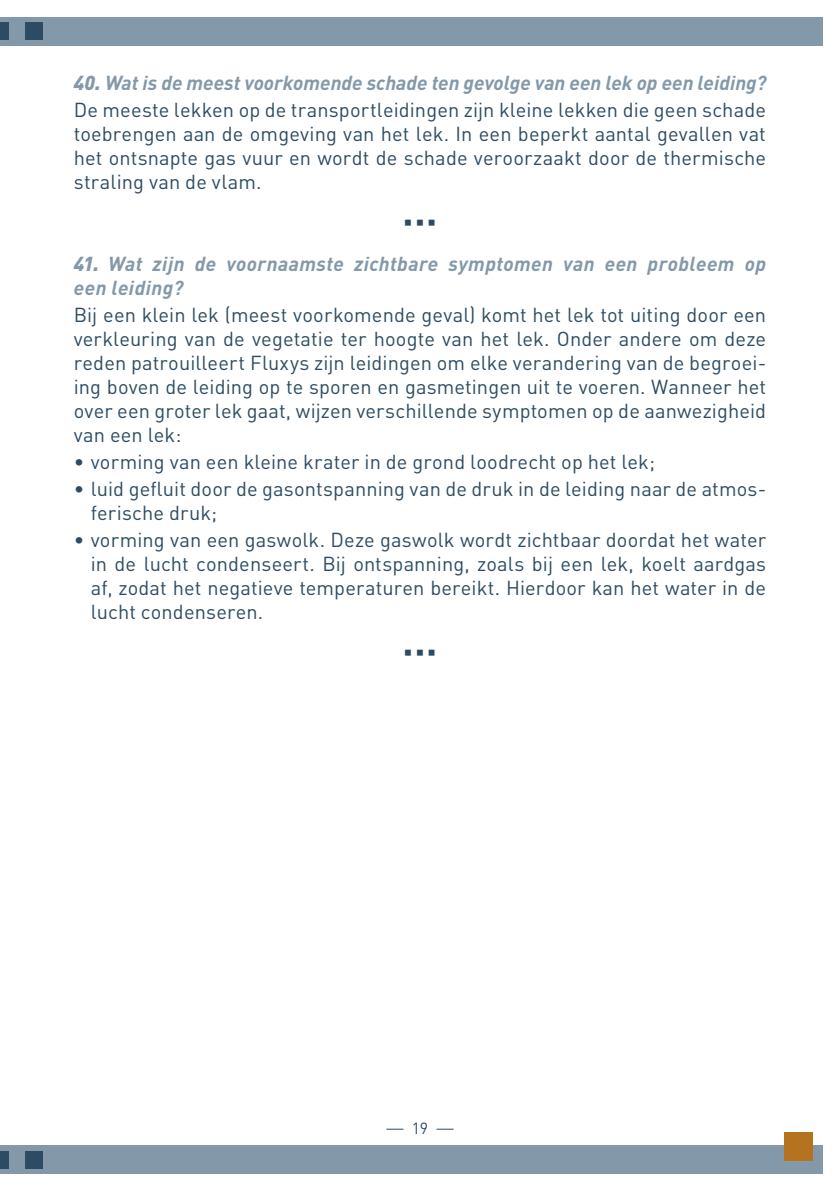
<style>
.page{position:relative;width:840px;height:1191px;background:#fff}
.page>*{position:absolute;margin:0;border:0;box-sizing:border-box;transform-origin:0 0}
.Texte_courant{font:20px/24px "DIN";letter-spacing:.005em;color:#2d4c63;text-align:justify}
.Questions{font:italic 700 20px/24px "DIN";letter-spacing:.01em;color:#8398a9}
.Separation{font:20px "Wingdings";color:#2d4c63}
.t1{font:16px "DIN";color:#2d4c63}
.s1{font-weight:900}
</style>
<div class="page">
<svg style="left:386px;top:1128px;width:17px;height:1px"></svg>
<svg style="left:436px;top:1128px;width:17px;height:1px"></svg>
<div style="left:0;top:17px;width:822px;height:28px;background:#8398a9"></div>
<div style="left:0;top:23px;width:9px;height:17px;background:#2d4c63"></div>
<div style="left:26px;top:23px;width:17px;height:17px;background:#2d4c63"></div>
<div style="left:0;top:1145px;width:822px;height:29px;background:#8398a9"></div>
<div style="left:0;top:1151px;width:9px;height:17px;background:#2d4c63"></div>
<div style="left:26px;top:1151px;width:17px;height:17px;background:#2d4c63"></div>
<div style="left:784px;top:1131px;width:28px;height:29px;background:#b57320"></div>
<p class="Questions" style="left:74px;top:70px;width:693px"><span class="s1">40.</span> Wat is de meest voorkomende schade ten gevolge van een lek op een leiding?</p>
<p class="Texte_courant" style="left:74px;top:98px;width:693px">De meeste lekken op de transportleidingen zijn kleine lekken die geen schade toebrengen aan de omgeving van het lek. In een beperkt aantal gevallen vat het ontsnapte gas vuur en wordt de schade veroorzaakt door de thermische straling van de vlam.</p>
<p class="Separation" style="left:403px;top:212px;width:34px">▪▪▪</p>
<p class="Questions" style="left:74px;top:251px;width:693px"><span class="s1">41.</span> Wat zijn de voornaamste zichtbare symptomen van een probleem op een leiding?</p>
<p class="Texte_courant" style="left:74px;top:303px;width:693px">Bij een klein lek (meest voorkomende geval) komt het lek tot uiting door een verkleuring van de vegetatie ter hoogte van het lek. Onder andere om deze reden patrouilleert Fluxys zijn leidingen om elke verandering van de begroei&shy;ing boven de leiding op te sporen en gasmetingen uit te voeren. Wanneer het over een groter lek gaat, wijzen verschillende symptomen op de aanwezigheid van een lek:</p>
<p class="Texte_courant" style="left:74px;top:449px;width:582px">• vorming van een kleine krater in de grond loodrecht op het lek;</p>
<p class="Texte_courant" style="left:91px;top:476px;width:676px;text-indent:-17px">• luid gefluit door de gasontspanning van de druk in de leiding naar de atmos&shy;ferische druk;</p>
<p class="Texte_courant" style="left:91px;top:527px;width:676px;text-indent:-17px">• vorming van een gaswolk. Deze gaswolk wordt zichtbaar doordat het water in de lucht condenseert. Bij ontspanning, zoals bij een lek, koelt aardgas af, zodat het negatieve temperaturen bereikt. Hierdoor kan het water in de lucht condenseren.</p>
<p class="Separation" style="left:403px;top:642px;width:34px">▪▪▪</p>
<p class="t1" style="left:411px;top:1117px;width:18px">19</p>
</div>
